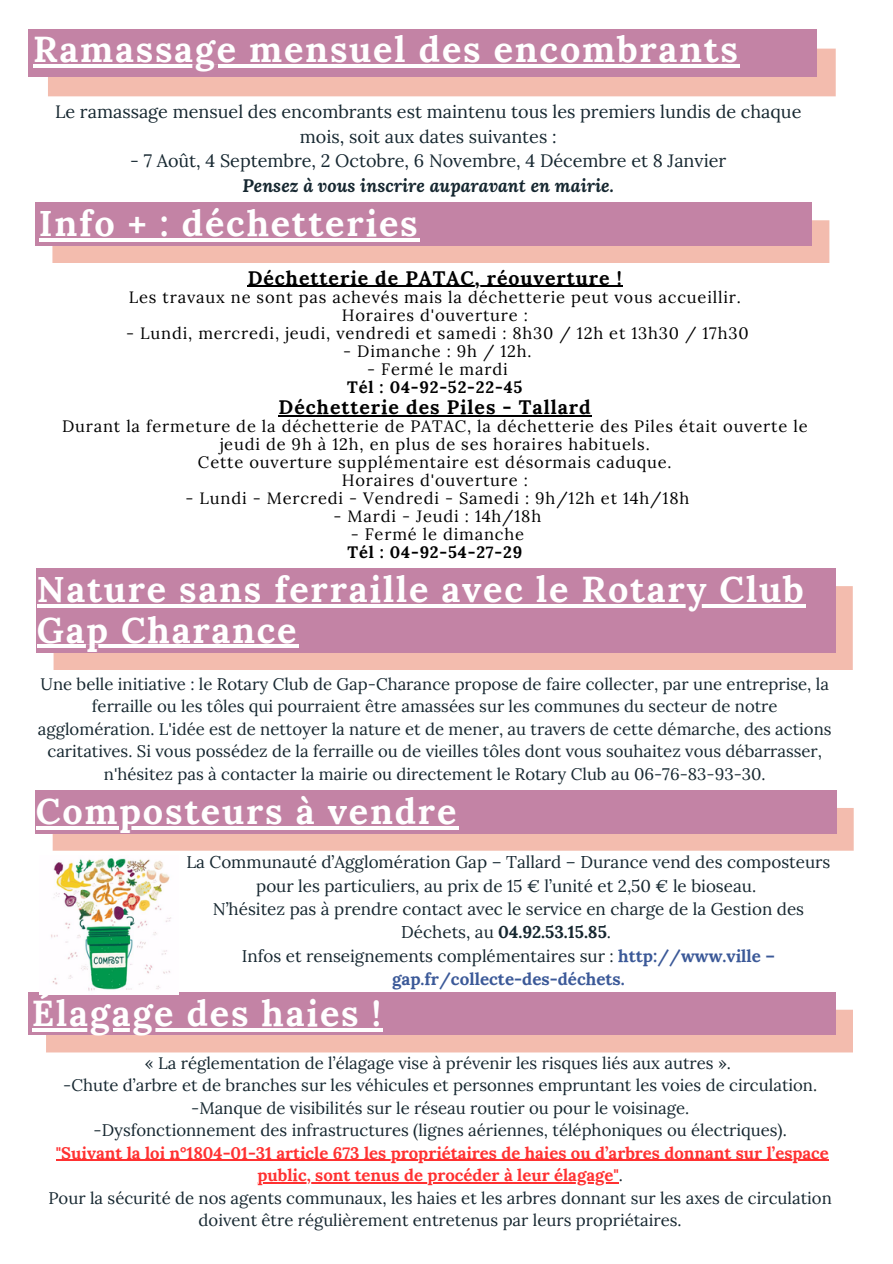
<style>
.page{position:relative;width:893px;height:1264px;background:#fff}
.page>*{position:absolute;margin:0;border:0;box-sizing:border-box;transform-origin:0 0}
.t1{font:700 36px/40.5px "Lora";letter-spacing:.05em;color:#fff}
.t2{font:700 19.5px "Lora";letter-spacing:.05em;color:#000}
.t3{font:18px/24.8px "Lora";color:#162730;text-align:center}
.t4{font:italic 700 18px "Lora";color:#162730}
.t5{font:16.95px/23.4px "Lora";color:#162730;text-align:center}
.t6{font:700 16.95px/23.4px "Lora";color:#3b5998;text-align:center}
.t7{font:16.65px/22.5px "Lora";color:#162730;text-align:center}
.t8{font:700 16.65px/22.5px "Lora";color:#ff3131;text-align:center}
.t9{font:16.5px/18px "Lora";letter-spacing:.05em;color:#000;text-align:center}
.t10{font:700 16.5px "Lora";letter-spacing:.05em;color:#000}
.s1{font-weight:700}
.s2{font-weight:400;color:#162730}
</style>
<div class="page">
<div style="left:52px;top:220px;width:777px;height:43px;background:#f3bcae"></div>
<div style="left:35px;top:203px;width:776px;height:42px;background:#c383a5"></div>
<div style="left:53px;top:808px;width:800px;height:42px;background:#f3bcae"></div>
<div style="left:35px;top:790px;width:801px;height:43px;background:#c383a5"></div>
<div style="left:46px;top:1009px;width:806px;height:43px;background:#f3bcae"></div>
<div style="left:28px;top:992px;width:807px;height:42px;background:#c383a5"></div>
<svg style="left:32px;top:1028px;width:328px;height:3px"></svg>
<svg style="left:360px;top:1028px;width:23px;height:3px"></svg>
<div style="left:48px;top:49px;width:787px;height:47px;background:#f3bcae"></div>
<div style="left:28px;top:29px;width:788px;height:48px;background:#c383a5"></div>
<img style="left:39px;top:858px;width:140px;height:136px">
<hr style="left:39px;top:238px;width:380px;height:4px;background:#fff">
<hr style="left:36px;top:826px;width:422px;height:3px;background:#fff">
<hr style="left:61px;top:1159px;width:767px;height:1px;background:#ff3131">
<hr style="left:257px;top:1182px;width:361px;height:1px;background:#ff3131">
<hr style="left:33px;top:65px;width:706px;height:3px;background:#fff">
<hr style="left:248px;top:286px;width:374px;height:1px;background:#000">
<hr style="left:278px;top:415px;width:314px;height:1px;background:#000">
<div style="left:54px;top:586px;width:798px;height:84px;background:#f3bcae"></div>
<div style="left:36px;top:568px;width:799px;height:84px;background:#c383a5"></div>
<hr style="left:37px;top:604px;width:768px;height:3px;background:#fff">
<hr style="left:37px;top:644px;width:261px;height:4px;background:#fff">
<p class="t1" style="left:33px;top:29px;width:706px">Ramassage mensuel des encombrants</p>
<p class="t3" style="left:55px;top:99px;width:747px">Le ramassage mensuel des encombrants est maintenu tous les premiers lundis de chaque mois, soit aux dates suivantes :</p>
<p class="t3" style="left:130px;top:148px;width:597px">- 7 Août, 4 Septembre, 2 Octobre, 6 Novembre, 4 Décembre et 8 Janvier</p>
<p class="t4" style="left:242px;top:173px;width:373px">Pensez à vous inscrire auparavant en mairie.</p>
<p class="t1" style="left:39px;top:203px;width:380px">Info + : déchetteries</p>
<p class="t2" style="left:248px;top:265px;width:375px">Déchetterie de PATAC, réouverture !</p>
<p class="t9" style="left:129px;top:288px;width:613px">Les travaux ne sont pas achevés mais la déchetterie peut vous accueillir.</p>
<p class="t9" style="left:342px;top:306px;width:187px">Horaires d'ouverture :</p>
<p class="t9" style="left:126px;top:324px;width:624px">- Lundi, mercredi, jeudi, vendredi et samedi : 8h30 / 12h et 13h30 / 17h30</p>
<p class="t9" style="left:343px;top:342px;width:190px">- Dimanche : 9h / 12h.</p>
<p class="t9" style="left:367px;top:360px;width:142px">- Fermé le mardi</p>
<p class="t10" style="left:347px;top:376px;width:177px">Tél : 04-92-52-22-45</p>
<p class="t2" style="left:278px;top:394px;width:314px">Déchetterie des Piles - Tallard</p>
<p class="t9" style="left:62px;top:417px;width:747px">Durant la fermeture de la déchetterie de PATAC, la déchetterie des Piles était ouverte le jeudi de 9h à 12h, en plus de ses horaires habituels.</p>
<p class="t9" style="left:198px;top:453px;width:475px">Cette ouverture supplémentaire est désormais caduque.</p>
<p class="t9" style="left:342px;top:471px;width:187px">Horaires d'ouverture :</p>
<p class="t9" style="left:185px;top:489px;width:505px">- Lundi - Mercredi - Vendredi - Samedi : 9h/12h et 14h/18h</p>
<p class="t9" style="left:333px;top:507px;width:209px">- Mardi - Jeudi : 14h/18h</p>
<p class="t9" style="left:350px;top:525px;width:175px">- Fermé le dimanche</p>
<p class="t10" style="left:347px;top:541px;width:176px">Tél : 04-92-54-27-29</p>
<p class="t1" style="left:37px;top:568px;width:768px">Nature sans ferraille avec le Rotary Club<br>Gap Charance</p>
<p class="t7" style="left:38px;top:672px;width:795px">Une belle initiative : le Rotary Club de Gap-Charance propose de faire collecter, par une entreprise, la ferraille ou les tôles qui pourraient être amassées sur les communes du secteur de notre agglomération. L'idée est de nettoyer la nature et de mener, au travers de cette démarche, des actions caritatives. Si vous possédez de la ferraille ou de vieilles tôles dont vous souhaitez vous débarrasser, n'hésitez pas à contacter la mairie ou directement le Rotary Club au 06-76-83-93-30.</p>
<p class="t1" style="left:36px;top:790px;width:422px">Composteurs à vendre</p>
<p class="t5" style="left:186px;top:850px;width:645px">La Communauté d’Agglomération Gap – Tallard – Durance vend des composteurs pour les particuliers, au prix de 15 € l’unité et 2,50 € le bioseau.</p>
<p class="t5" style="left:213px;top:897px;width:593px">N’hésitez pas à prendre contact avec le service en charge de la Gestion des<br>Déchets, au <span class="s1">04.92.53.15.85</span>.</p>
<p class="t6" style="left:242px;top:943px;width:534px"><span class="s2">Infos et renseignements complémentaires sur :</span> http://www.ville – gap.fr/collecte-des-déchets.</p>
<p class="t1" style="left:32px;top:992px;width:350px">Élagage des haies !</p>
<p class="t7" style="left:145px;top:1051px;width:587px">« La réglementation de l’élagage vise à prévenir les risques liés aux autres ».</p>
<p class="t7" style="left:63px;top:1073px;width:755px">-Chute d’arbre et de branches sur les véhicules et personnes empruntant les voies de circulation.</p>
<p class="t7" style="left:191px;top:1096px;width:499px">-Manque de visibilités sur le réseau routier ou pour le voisinage.</p>
<p class="t7" style="left:94px;top:1118px;width:694px">-Dysfonctionnement des infrastructures (lignes aériennes, téléphoniques ou électriques).</p>
<p class="t8" style="left:56px;top:1141px;width:774px">"Suivant la loi n°1804-01-31 article 673 les propriétaires de haies ou d’arbres donnant sur l’espace public, sont tenus de procéder à leur élagage"<span class="s2">.</span></p>
<p class="t7" style="left:48px;top:1186px;width:784px">Pour la sécurité de nos agents communaux, les haies et les arbres donnant sur les axes de circulation doivent être régulièrement entretenus par leurs propriétaires.</p>
</div>
